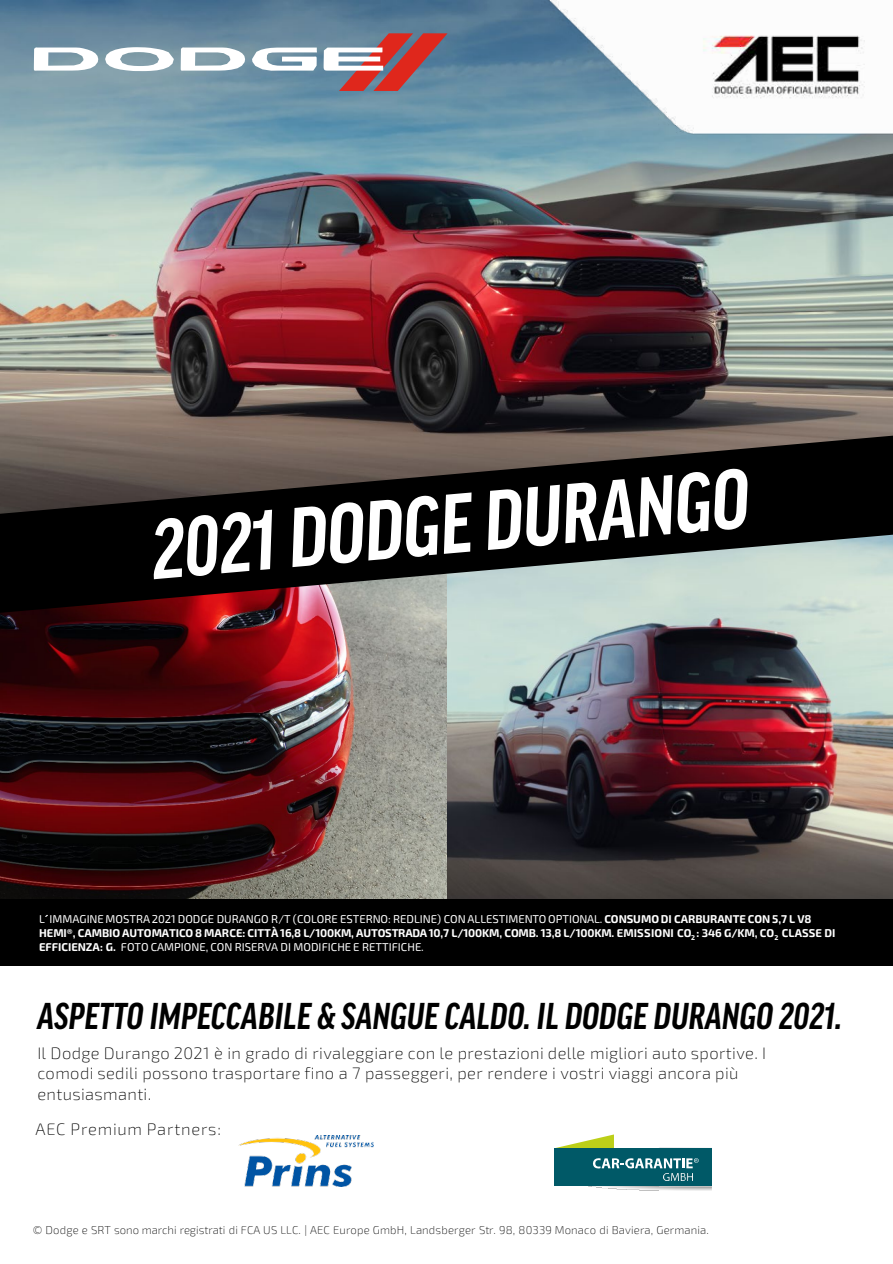
<style>
.page{position:relative;width:893px;height:1264px;background:#fff}
.page>*{position:absolute;margin:0;border:0;box-sizing:border-box;transform-origin:0 0}
.t1{font:italic 700 condensed 36px "Good OT";letter-spacing:.005em;color:#000}
.t2{font:200 16.5px/20.4px "Exo 2.0";letter-spacing:.025em;color:#000}
.t3{font:200 16.5px "Exo 2.0";letter-spacing:.045em;color:#000}
.t4{font:700 11.4px/13.8px "Exo 2.0";letter-spacing:-.005em;color:#fff}
.t5{font:200 11.4px "Exo 2.0";letter-spacing:.01em;color:#000}
.s1{font-weight:400}
</style>
<div class="page">
<img style="left:0;top:0;width:892px;height:435px">
<img style="left:446px;top:612px;width:446px;height:286px">
<img style="left:0;top:612px;width:446px;height:286px">
<img style="left:582px;top:1185px;width:129px;height:4px">
<div style="left:554px;top:1147px;width:157px;height:38px;background:#005967"></div>
<img style="left:663px;top:1173px;width:29px;height:7px">
<svg style="left:554px;top:1134px;width:144px;height:35px"></svg>
<svg style="left:34px;top:47px;width:64px;height:24px"></svg>
<svg style="left:105px;top:47px;width:69px;height:24px"></svg>
<svg style="left:181px;top:47px;width:64px;height:24px"></svg>
<svg style="left:252px;top:48px;width:65px;height:23px"></svg>
<svg style="left:323px;top:33px;width:124px;height:58px;background:#a2747c"></svg>
<img style="left:523px;top:0;width:369px;height:141px">
<div style="left:0;top:898px;width:892px;height:67px;background:#000"></div>
<svg style="left:0;top:435px;width:892px;height:177px;background:#5d5754"></svg>
<svg style="left:154px;top:509px;width:118px;height:70px"></svg>
<svg style="left:292px;top:468px;width:455px;height:99px"></svg>
<img style="left:238px;top:1135px;width:135px;height:50px">
<p class="t4" style="left:39px;top:912px;width:797px"><span class="s1">L´IMMAGINE MOSTRA 2021 DODGE DURANGO R/T (COLORE ESTERNO: REDLINE) CON ALLESTIMENTO OPTIONAL.</span> CONSUMO DI CARBURANTE CON 5,7 L V8<br>HEMI®, CAMBIO AUTOMATICO 8 MARCE: CITTÀ 16,8 L/100KM, AUTOSTRADA10,7 L/100KM, COMB. 13,8 L/100KM. EMISSIONI CO<sub>2</sub> : 346 G/KM, CO<sub>2</sub> CLASSE DI<br>EFFICIENZA: G. <span class="s1">FOTO CAMPIONE, CON RISERVA DI MODIFICHE E RETTIFICHE.</span></p>
<p class="t1" style="left:37px;top:996px;width:806px">ASPETTO IMPECCABILE &amp; SANGUE CALDO. IL DODGE DURANGO 2021.</p>
<p class="t2" style="left:37px;top:1042px;width:730px">Il Dodge Durango 2021 è in grado di rivaleggiare con le prestazioni delle migliori auto sportive. I comodi sedili possono trasportare fino a 7 passeggeri, per rendere i vostri viaggi ancora più entusiasmanti.</p>
<p class="t3" style="left:36px;top:1119px;width:187px">AEC Premium Partners:</p>
<p class="t5" style="left:33px;top:1223px;width:677px">© Dodge e SRT sono marchi registrati di FCA US LLC. | AEC Europe GmbH, Landsberger Str. 98, 80339 Monaco di Baviera, Germania.</p>
</div>
